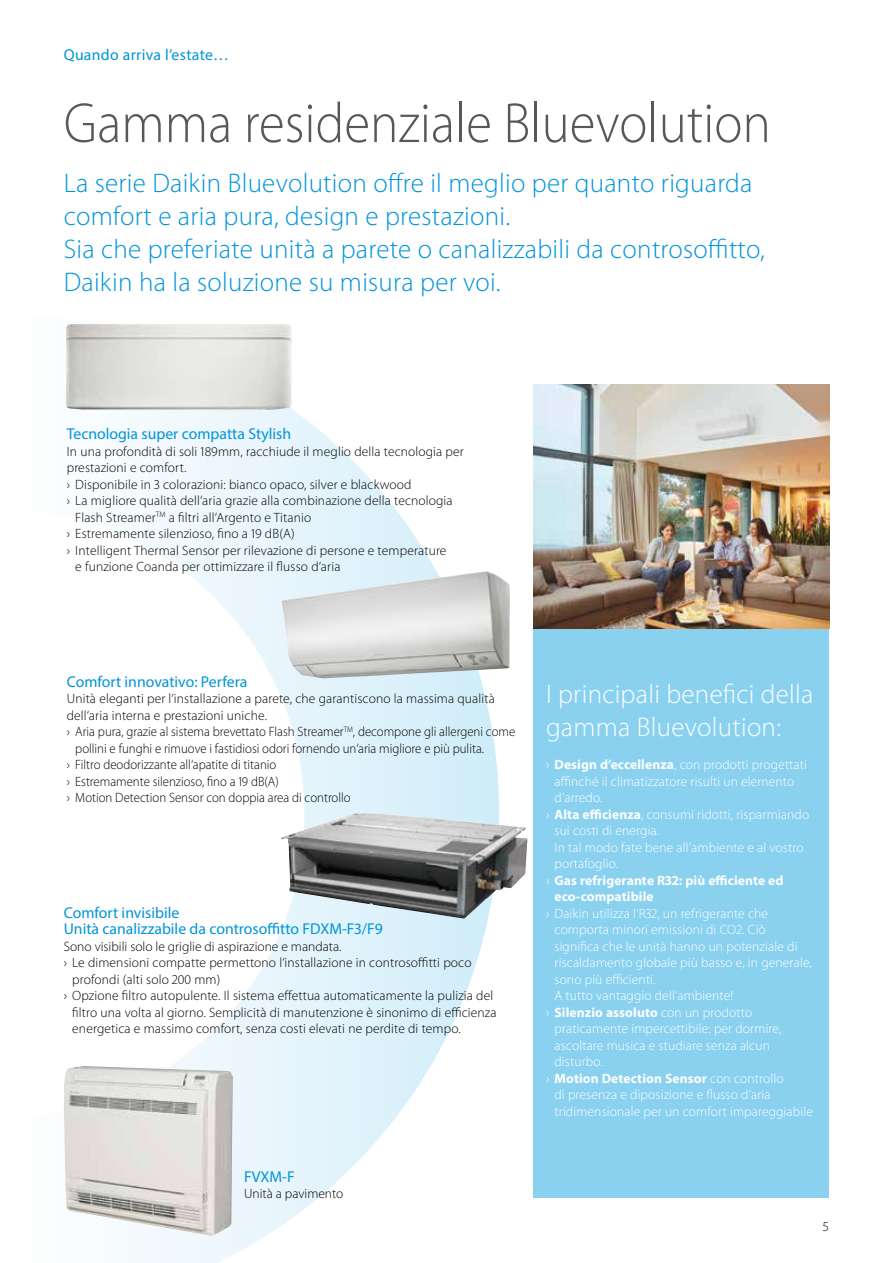
<style>
.page{position:relative;width:893px;height:1263px;background:#fff}
.page>*{position:absolute;margin:0;border:0;box-sizing:border-box;transform-origin:0 0}
.t1{font:300 57px "Myriad Pro";color:#57585a;scale:.93 1}
.t2{font:300 27px/33px "Myriad Pro";letter-spacing:.01em;color:#0094d8}
.t3{font:300 27px/33px "Myriad Pro";letter-spacing:.01em;color:#fff}
.t4{font:15.75px/16.5px "Myriad Pro";color:#0094d8}
.t5{font:15.75px "Myriad Pro";letter-spacing:.02em;color:#0094d8}
.t6{font:300 13.5px "Myriad Pro";letter-spacing:.01em;color:#000}
.t7{font:300 13.5px "Myriad Pro";letter-spacing:.01em;color:#fff}
.t8{font:300 13.5px "Myriad Pro";letter-spacing:.01em;color:#000;scale:.95 1}
.t9{font:700 13.5px "Myriad Pro";letter-spacing:.01em;color:#fff}
.s1{font-weight:700}
.s2{font-weight:300}
</style>
<div class="page">
<svg style="left:136px;top:409px;width:363px;height:854px"></svg>
<svg style="left:136px;top:509px;width:168px;height:609px"></svg>
<div style="left:533px;top:604px;width:296px;height:594px;background:#8ad1f0"></div>
<img style="left:533px;top:385px;width:296px;height:243px">
<img style="left:282px;top:571px;width:228px;height:107px">
<img style="left:281px;top:813px;width:246px;height:105px">
<img style="left:66px;top:324px;width:226px;height:86px">
<img style="left:64px;top:1066px;width:169px;height:169px">
<p class="t5" style="left:64px;top:45px;width:167px">Quando arriva l’estate…</p>
<h1 class="t1" style="left:64px;top:89px;width:762px">Gamma residenziale Bluevolution</h1>
<h2 class="t2" style="left:64px;top:166px;width:703px">La serie Daikin Bluevolution offre il meglio per quanto riguarda comfort e aria pura, design e prestazioni.<br>Sia che preferiate unità a parete o canalizzabili da controsoffitto, Daikin ha la soluzione su misura per voi.</h2>
<p class="t4" style="left:67px;top:425px;width:226px">Tecnologia super compatta Stylish</p>
<p class="t6" style="left:67px;top:443px;width:399px">In una profondità di soli 189mm, racchiude il meglio della tecnologia per</p>
<p class="t6" style="left:67px;top:459px;width:121px">prestazioni e comfort.</p>
<p class="t6" style="left:67px;top:476px;width:346px">› Disponibile in 3 colorazioni: bianco opaco, silver e blackwood</p>
<p class="t6" style="left:67px;top:492px;width:387px">› La migliore qualità dell‘aria grazie alla combinazione della tecnologia</p>
<p class="t6" style="left:75px;top:509px;width:237px">Flash Streamer<sup>TM</sup> a filtri all‘Argento e Titanio</p>
<p class="t6" style="left:67px;top:525px;width:229px">› Estremamente silenzioso, fino a 19 dB(A)</p>
<p class="t6" style="left:67px;top:542px;width:381px">› Intelligent Thermal Sensor per rilevazione di persone e temperature</p>
<p class="t6" style="left:75px;top:558px;width:267px">e funzione Coanda per ottimizzare il flusso d‘aria</p>
<p class="t4" style="left:67px;top:673px;width:182px">Comfort innovativo: Perfera</p>
<p class="t6" style="left:67px;top:690px;width:430px">Unità eleganti per l‘installazione a parete, che garantiscono la massima qualità</p>
<p class="t6" style="left:67px;top:707px;width:202px">dell‘aria interna e prestazioni uniche.</p>
<p class="t8" style="left:67px;top:723px;width:474px">› Aria pura, grazie al sistema brevettato Flash Streamer<sup>TM</sup>, decompone gli allergeni come</p>
<p class="t8" style="left:75px;top:740px;width:432px">pollini e funghi e rimuove i fastidiosi odori fornendo un‘aria migliore e più pulita.</p>
<p class="t8" style="left:67px;top:756px;width:222px">› Filtro deodorizzante all‘apatite di titanio</p>
<p class="t8" style="left:67px;top:773px;width:225px">› Estremamente silenzioso, fino a 19 dB(A)</p>
<p class="t8" style="left:67px;top:789px;width:300px">› Motion Detection Sensor con doppia area di controllo</p>
<p class="t4" style="left:64px;top:904px;width:321px">Comfort invisibile<br>Unità canalizzabile da controsoffitto FDXM-F3/F9</p>
<p class="t6" style="left:64px;top:938px;width:279px">Sono visibili solo le griglie di aspirazione e mandata.</p>
<p class="t6" style="left:64px;top:954px;width:409px">› Le dimensioni compatte permettono l‘installazione in controsoffitti poco</p>
<p class="t6" style="left:72px;top:971px;width:150px">profondi (alti solo 200 mm)</p>
<p class="t6" style="left:64px;top:987px;width:431px">› Opzione filtro autopulente. Il sistema effettua automaticamente la pulizia del</p>
<p class="t6" style="left:72px;top:1004px;width:426px">filtro una volta al giorno. Semplicità di manutenzione è sinonimo di efficienza</p>
<p class="t6" style="left:72px;top:1020px;width:390px">energetica e massimo comfort, senza costi elevati ne perdite di tempo.</p>
<p class="t4" style="left:244px;top:1168px;width:52px">FVXM-F</p>
<p class="t6" style="left:244px;top:1185px;width:101px">Unità a pavimento</p>
<h2 class="t3" style="left:546px;top:677px;width:269px">I principali benefici della gamma Bluevolution:</h2>
<p class="t7" style="left:546px;top:756px;width:262px">› <span class="s1">Design d’eccellenza</span>, con prodotti progettati</p>
<p class="t7" style="left:554px;top:773px;width:241px">affinché il climatizzatore risulti un elemento</p>
<p class="t7" style="left:554px;top:789px;width:49px">d’arredo.</p>
<p class="t7" style="left:546px;top:806px;width:265px">› <span class="s1">Alta efficienza</span>, consumi ridotti, risparmiando</p>
<p class="t7" style="left:554px;top:822px;width:106px">sui costi di energia.</p>
<p class="t7" style="left:554px;top:839px;width:251px">In tal modo fate bene all’ambiente e al vostro</p>
<p class="t7" style="left:554px;top:855px;width:65px">portafoglio.</p>
<p class="t9" style="left:546px;top:871px;width:239px"><span class="s2">›</span> Gas refrigerante R32: più efficiente ed</p>
<p class="t9" style="left:554px;top:888px;width:101px">eco-compatibile</p>
<p class="t7" style="left:546px;top:905px;width:224px">› Daikin utilizza l’R32, un refrigerante che</p>
<p class="t7" style="left:554px;top:921px;width:213px">comporta minori emissioni di CO2. Ciò</p>
<p class="t7" style="left:554px;top:938px;width:244px">significa che le unità hanno un potenziale di</p>
<p class="t7" style="left:554px;top:954px;width:259px">riscaldamento globale più basso e, in generale,</p>
<p class="t7" style="left:554px;top:971px;width:103px">sono più efficienti.</p>
<p class="t7" style="left:554px;top:987px;width:180px">A tutto vantaggio dell’ambiente!</p>
<p class="t9" style="left:546px;top:1003px;width:208px"><span class="s2">›</span> Silenzio assoluto <span class="s2">con un prodotto</span></p>
<p class="t7" style="left:554px;top:1020px;width:228px">praticamente impercettibile: per dormire,</p>
<p class="t7" style="left:554px;top:1037px;width:217px">ascoltare musica e studiare senza alcun</p>
<p class="t7" style="left:554px;top:1053px;width:50px">disturbo.</p>
<p class="t9" style="left:546px;top:1069px;width:239px"><span class="s2">›</span> Motion Detection Sensor <span class="s2">con controllo</span></p>
<p class="t7" style="left:554px;top:1086px;width:218px">di presenza e diposizione e flusso d’aria</p>
<p class="t7" style="left:554px;top:1103px;width:260px">tridimensionale per un comfort impareggiabile</p>
<p class="t6" style="left:823px;top:1218px;width:8px">5</p>
</div>
